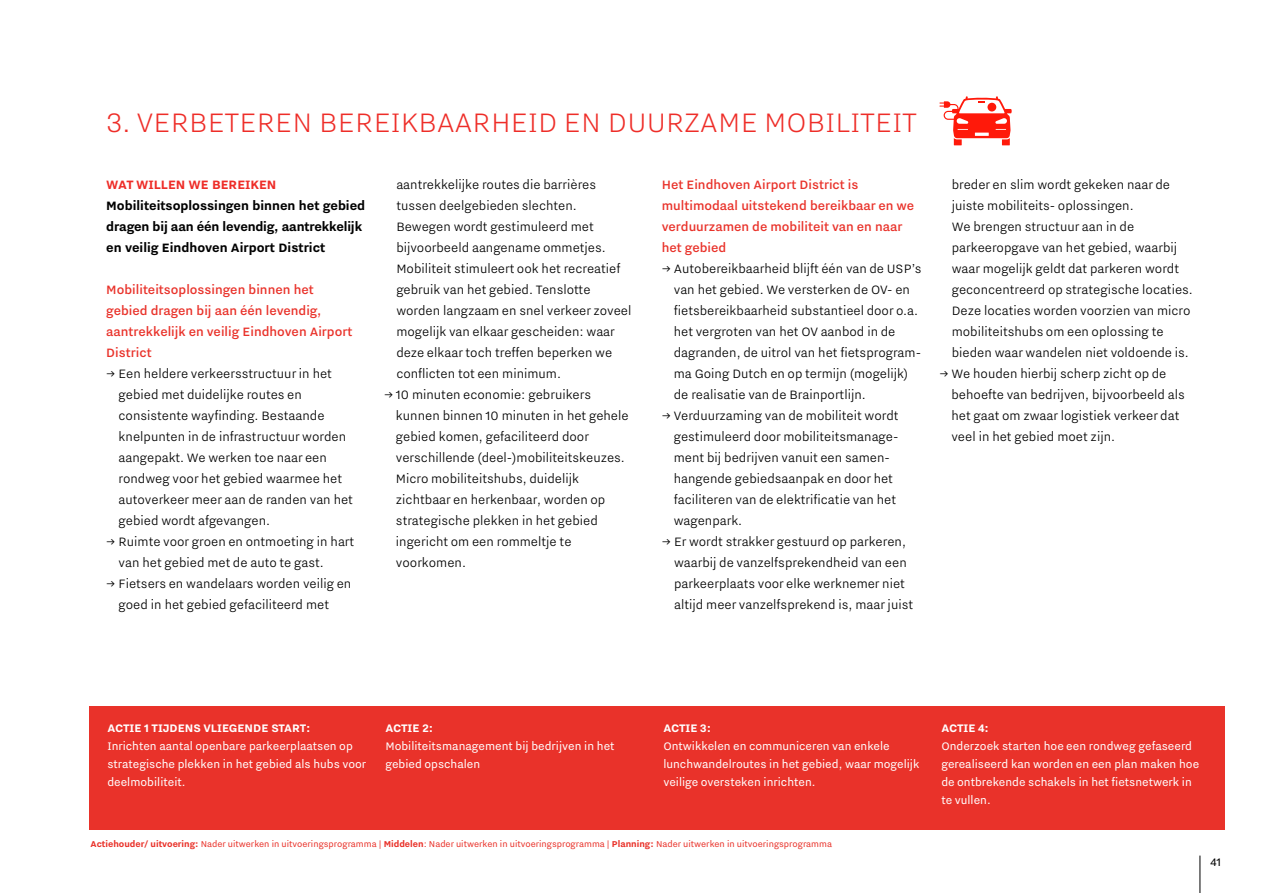
<style>
.page{position:relative;width:1263px;height:893px;background:#fff}
.page>*{position:absolute;margin:0;border:0;box-sizing:border-box;transform-origin:0 0}
.t1{font:300 33px "Nitti Eindhoven";letter-spacing:.005em;color:#ee2d28}
.t2{font:300 15px/21px "Nitti Eindhoven";color:#000}
.t3{font:500 15px/21px "Nitti Eindhoven";color:#e9322a}
.t4{font:700 15px/21px "Nitti Eindhoven";color:#000}
.t5{font:700 15px "Nitti Eindhoven";color:#ee2d28}
.t6{font:13.5px/18px "Nitti Eindhoven";color:#fff}
.t7{font:700 13.5px "Nitti Eindhoven";letter-spacing:-.005em;color:#fff}
.t8{font:13.5px "Nitti Eindhoven";color:#000}
.t9{font:10.5px "Nitti Eindhoven";color:#e9322a}
.s1{font-weight:700}
</style>
<div class="page">
<svg style="left:939px;top:96px;width:73px;height:49px"></svg>
<div style="left:89px;top:707px;width:1136px;height:123px;background:#e9322a"></div>
<hr style="left:1199px;top:855px;width:1px;height:38px;background:#000">
<h1 class="t1" style="left:106px;top:105px;width:812px">3. VERBETEREN BEREIKBAARHEID EN DUURZAME MOBILITEIT</h1>
<p class="t5" style="left:106px;top:176px;width:172px">WAT WILLEN WE BEREIKEN</p>
<p class="t4" style="left:106px;top:195px;width:260px">Mobiliteitsoplossingen binnen het gebied dragen bij aan één levendig, aantrekkelijk en veilig Eindhoven Airport District</p>
<p class="t3" style="left:106px;top:279px;width:248px">Mobiliteitsoplossingen binnen het gebied dragen bij aan één levendig, aantrekkelijk en veilig Eindhoven Airport<br>District</p>
<p class="t2" style="left:119px;top:363px;width:236px;text-indent:-12px">→ Een heldere verkeersstructuur in het gebied met duidelijke routes en consistente wayfinding. Bestaande knelpunten in de infrastructuur worden aangepakt. We werken toe naar een rondweg voor het gebied waarmee het autoverkeer meer aan de randen van het gebied wordt afgevangen.</p>
<p class="t2" style="left:119px;top:531px;width:237px;text-indent:-12px">→ Ruimte voor groen en ontmoeting in hart van het gebied met de auto te gast.</p>
<p class="t2" style="left:119px;top:573px;width:234px;text-indent:-12px">→ Fietsers en wandelaars worden veilig en goed in het gebied gefaciliteerd met</p>
<p class="t2" style="left:396px;top:174px;width:237px">aantrekkelijke routes die barrières tussen deelgebieden slechten.<br>Bewegen wordt gestimuleerd met bijvoorbeeld aangename ommetjes.<br>Mobiliteit stimuleert ook het recreatief gebruik van het gebied. Tenslotte worden langzaam en snel verkeer zoveel mogelijk van elkaar gescheiden: waar deze elkaar toch treffen beperken we conflicten tot een minimum.</p>
<p class="t2" style="left:396px;top:384px;width:234px;text-indent:-12px">→ 10 minuten economie: gebruikers kunnen binnen 10 minuten in het gehele gebied komen, gefaciliteerd door verschillende (deel-)mobiliteitskeuzes.<br>Micro mobiliteitshubs, duidelijk zichtbaar en herkenbaar, worden op strategische plekken in het gebied ingericht om een rommeltje te voorkomen.</p>
<p class="t3" style="left:662px;top:174px;width:254px">Het Eindhoven Airport District is multimodaal uitstekend bereikbaar en we verduurzamen de mobiliteit van en naar het gebied</p>
<p class="t2" style="left:674px;top:258px;width:249px;text-indent:-12px">→ Autobereikbaarheid blijft één van de USP’s van het gebied. We versterken de OV- en fietsbereikbaarheid substantieel door o.a. het vergroten van het OV aanbod in de dagranden, de uitrol van het fietsprogram&shy;ma Going Dutch en op termijn (mogelijk) de realisatie van de Brainportlijn.</p>
<p class="t2" style="left:674px;top:405px;width:226px;text-indent:-12px">→ Verduurzaming van de mobiliteit wordt gestimuleerd door mobiliteitsmanage&shy;ment bij bedrijven vanuit een samen&shy;hangende gebiedsaanpak en door het faciliteren van de elektrificatie van het wagenpark.</p>
<p class="t2" style="left:674px;top:531px;width:241px;text-indent:-12px">→ Er wordt strakker gestuurd op parkeren, waarbij de vanzelfsprekendheid van een parkeerplaats voor elke werknemer niet altijd meer vanzelfsprekend is, maar juist</p>
<p class="t2" style="left:952px;top:174px;width:243px">breder en slim wordt gekeken naar de juiste mobiliteits- oplossingen.<br>We brengen structuur aan in de parkeeropgave van het gebied, waarbij waar mogelijk geldt dat parkeren wordt geconcentreerd op strategische locaties.<br>Deze locaties worden voorzien van micro mobiliteitshubs om een oplossing te bieden waar wandelen niet voldoende is.</p>
<p class="t2" style="left:951px;top:363px;width:235px;text-indent:-12px">→ We houden hierbij scherp zicht op de behoefte van bedrijven, bijvoorbeeld als het gaat om zwaar logistiek verkeer dat veel in het gebied moet zijn.</p>
<p class="t7" style="left:107px;top:720px;width:204px">ACTIE 1 TIJDENS VLIEGENDE START:</p>
<p class="t6" style="left:107px;top:737px;width:260px">Inrichten aantal openbare parkeerplaatsen op strategische plekken in het gebied als hubs voor deelmobiliteit.</p>
<p class="t7" style="left:385px;top:720px;width:49px">ACTIE 2:</p>
<p class="t6" style="left:385px;top:737px;width:231px">Mobiliteitsmanagement bij bedrijven in het gebied opschalen</p>
<p class="t7" style="left:663px;top:720px;width:49px">ACTIE 3:</p>
<p class="t6" style="left:663px;top:737px;width:258px">Ontwikkelen en communiceren van enkele lunchwandelroutes in het gebied, waar mogelijk veilige oversteken inrichten.</p>
<p class="t9" style="left:91px;top:838px;width:743px"><span class="s1">Actiehouder/ uitvoering:</span> Nader uitwerken in uitvoeringsprogramma | <span class="s1">Middelen</span>: Nader uitwerken in uitvoeringsprogramma | <span class="s1">Planning:</span> Nader uitwerken in uitvoeringsprogramma</p>
<p class="t7" style="left:941px;top:720px;width:49px">ACTIE 4:</p>
<p class="t6" style="left:941px;top:737px;width:259px">Onderzoek starten hoe een rondweg gefaseerd gerealiseerd kan worden en een plan maken hoe de ontbrekende schakels in het fietsnetwerk in te vullen.</p>
<p class="t8" style="left:1210px;top:855px;width:12px">41</p>
</div>
